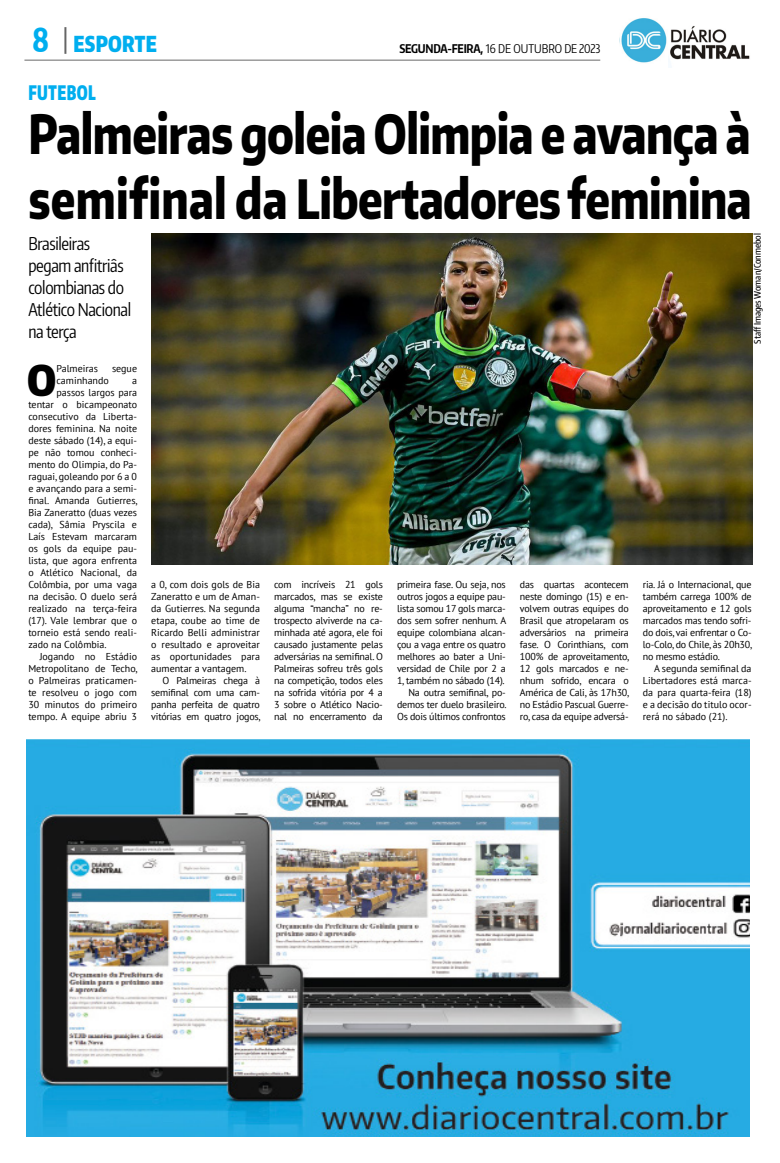
<style>
.page{position:relative;width:780px;height:1163px;background:#fff}
.page>*{position:absolute;margin:0;border:0;box-sizing:border-box;transform-origin:0 0}
.t1{font:800 54px/65px "Encode Sans Narrow";letter-spacing:-.015em;color:#000;scale:.8 1}
.t2{font:900 42.4px "Encode Sans Compressed";color:#000}
.t3{font:900 22px "Encode Sans Compressed";letter-spacing:.01em;color:#00aeef;scale:.91 1}
.t4{font:900 20px "Encode Sans Compressed";letter-spacing:.02em;color:#00aeef;scale:.8 1}
.t5{font:17.5px/22px "Encode Sans Compressed";letter-spacing:-.02em;color:#000}
.t6{font:12px "Encode Sans Compressed";color:#000}
.t7{font:10px/12px "PT Sans";color:#000;text-align:justify}
.t8{font:10px/12px "PT Sans";letter-spacing:-.02em;color:#000;text-align:right}
.t9{font:500 9px "Encode Sans Compressed";color:#000}
.s1{font-weight:800;font-size:33px}
.s2{font-weight:700}
</style>
<div class="page">
<img style="left:670px;top:26px;width:80px;height:34px">
<img style="left:619px;top:18px;width:48px;height:45px">
<hr style="left:24px;top:60px;width:576px;height:1px;background:#000">
<hr style="left:64px;top:27px;width:2px;height:27px;background:#000">
<img style="left:26px;top:739px;width:723px;height:397px">
<img style="left:151px;top:233px;width:601px;height:331px">
<p class="t3" style="left:32px;top:30px;width:138px"><span class="s1">8</span> ESPORTE</p>
<p class="t6" style="left:399px;top:41px;width:202px"><span class="s2">SEGUNDA-FEIRA,</span> 16 de outubro DE 2023</p>
<p class="t4" style="left:28px;top:79px;width:86px">FUTEBOL</p>
<p class="t1" style="left:28px;top:100px;width:905px">Palmeiras goleia Olimpia e avança à semifinal da Libertadores feminina</p>
<p class="t5" style="left:28px;top:232px;width:104px">Brasileiras pegam anfitriâs colombianas do<br>Atlético Nacional na terça</p>
<p class="t9" style="left:751px;top:343px;width:112px;rotate:-90deg">Staff Images Woman/Conmebol</p>
<p class="t2" style="left:27px;top:352px;width:28px">O</p>
<p class="t7" style="left:56px;top:362px;width:43px">Palmeiras</p>
<p class="t7" style="left:112px;top:362px;width:27px">segue</p>
<p class="t7" style="left:56px;top:374px;width:54px">caminhando</p>
<p class="t7" style="left:132px;top:374px;width:6px">a</p>
<p class="t7" style="left:56px;top:386px;width:82px">passos largos para</p>
<p class="t7" style="left:28px;top:398px;width:110px">tentar o bicampeonato</p>
<p class="t7" style="left:28px;top:410px;width:110px">consecutivo da Liberta-</p>
<p class="t7" style="left:28px;top:422px;width:110px">dores feminina. Na noite</p>
<p class="t7" style="left:28px;top:434px;width:110px">deste sábado (14), a equi-</p>
<p class="t7" style="left:28px;top:446px;width:110px">pe não tomou conheci-</p>
<p class="t7" style="left:28px;top:458px;width:110px">mento do Olimpia, do Pa-</p>
<p class="t7" style="left:28px;top:470px;width:110px">raguai, goleando por 6 a 0</p>
<p class="t7" style="left:28px;top:482px;width:110px">e avançando para a semi-</p>
<p class="t7" style="left:28px;top:494px;width:111px">final. Amanda Gutierres,</p>
<p class="t7" style="left:28px;top:506px;width:110px">Bia Zaneratto (duas vezes</p>
<p class="t7" style="left:28px;top:518px;width:110px">cada), Sâmia Pryscila e</p>
<p class="t7" style="left:28px;top:530px;width:110px">Laís Estevam marcaram</p>
<p class="t7" style="left:28px;top:542px;width:110px">os gols da equipe pau-</p>
<p class="t7" style="left:28px;top:554px;width:110px">lista, que agora enfrenta</p>
<p class="t7" style="left:28px;top:566px;width:110px">o Atlético Nacional, da</p>
<p class="t7" style="left:28px;top:578px;width:110px">Colômbia, por uma vaga</p>
<p class="t7" style="left:28px;top:590px;width:110px">na decisão. O duelo será</p>
<p class="t7" style="left:28px;top:602px;width:110px">realizado na terça-feira</p>
<p class="t7" style="left:28px;top:614px;width:110px">(17). Vale lembrar que o</p>
<p class="t7" style="left:28px;top:626px;width:110px">torneio está sendo reali-</p>
<p class="t7" style="left:28px;top:638px;width:80px">zado na Colômbia.</p>
<p class="t7" style="left:40px;top:650px;width:99px">Jogando no Estádio</p>
<p class="t7" style="left:28px;top:662px;width:111px">Metropolitano de Techo,</p>
<p class="t7" style="left:28px;top:674px;width:110px">o Palmeiras praticamen-</p>
<p class="t7" style="left:28px;top:686px;width:110px">te resolveu o jogo com</p>
<p class="t7" style="left:28px;top:698px;width:110px">30 minutos do primeiro</p>
<p class="t7" style="left:28px;top:710px;width:110px">tempo. A equipe abriu 3</p>
<p class="t7" style="left:151px;top:578px;width:110px">a 0, com dois gols de Bia</p>
<p class="t7" style="left:151px;top:590px;width:110px">Zaneratto e um de Aman-</p>
<p class="t7" style="left:151px;top:602px;width:110px">da Gutierres. Na segunda</p>
<p class="t7" style="left:151px;top:614px;width:110px">etapa, coube ao time de</p>
<p class="t7" style="left:151px;top:626px;width:110px">Ricardo Belli administrar</p>
<p class="t7" style="left:151px;top:638px;width:110px">o resultado e aproveitar</p>
<p class="t7" style="left:151px;top:650px;width:110px">as oportunidades para</p>
<p class="t7" style="left:151px;top:662px;width:97px">aumentar a vantagem.</p>
<p class="t8" style="left:163px;top:674px;width:99px">O Palmeiras chega à</p>
<p class="t8" style="left:151px;top:686px;width:110px">semifinal com uma cam-</p>
<p class="t8" style="left:151px;top:698px;width:110px">panha perfeita de quatro</p>
<p class="t8" style="left:151px;top:710px;width:111px">vitórias em quatro jogos,</p>
<p class="t7" style="left:274px;top:578px;width:110px">com incríveis 21 gols marcados, mas se existe alguma “mancha” no re&shy;trospecto alviverde na ca&shy;minhada até agora, ele foi causado justamente pelas adversárias na semifinal. O Palmeiras sofreu três gols na competição, todos eles na sofrida vitória por 4 a 3 sobre o Atlético Nacio&shy;nal no encerramento da</p>
<p class="t8" style="left:397px;top:578px;width:111px">primeira fase. Ou seja, nos outros jogos a equipe pau&shy;lista somou 17 gols marca&shy;dos sem sofrer nenhum. A equipe colombiana alcan&shy;çou a vaga entre os quatro melhores ao bater a Uni&shy;versidad de Chile por 2 a<br>1, também no sábado (14).<br>Na outra semifinal, po&shy;demos ter duelo brasileiro.<br>Os dois últimos confrontos</p>
<p class="t7" style="left:520px;top:578px;width:111px">das quartas acontecem neste domingo (15) e en&shy;volvem outras equipes do Brasil que atropelaram os adversários na primeira fase. O Corinthians, com 100% de aproveitamento, 12 gols marcados e ne&shy;nhum sofrido, encara o América de Cali, às 17h30, no Estádio Pascual Guerre&shy;ro, casa da equipe adversá-</p>
<p class="t8" style="left:642px;top:578px;width:110px">ria. Já o Internacional, que</p>
<p class="t8" style="left:642px;top:590px;width:110px">também carrega 100% de</p>
<p class="t8" style="left:642px;top:602px;width:110px">aproveitamento e 12 gols</p>
<p class="t8" style="left:642px;top:614px;width:110px">marcados mas tendo sofri-</p>
<p class="t8" style="left:642px;top:626px;width:110px">do dois, vai enfrentar o Co-</p>
<p class="t8" style="left:642px;top:638px;width:111px">lo-Colo, do Chile, às 20h30,</p>
<p class="t8" style="left:642px;top:650px;width:78px">no mesmo estádio.</p>
<p class="t7" style="left:654px;top:662px;width:99px">A segunda semifinal da</p>
<p class="t7" style="left:642px;top:674px;width:110px">Libertadores está marca-</p>
<p class="t7" style="left:642px;top:686px;width:110px">da para quarta-feira (18)</p>
<p class="t7" style="left:642px;top:698px;width:110px">e a decisão do titulo ocor-</p>
<p class="t7" style="left:642px;top:710px;width:86px">rerá no sábado (21).</p>
</div>
